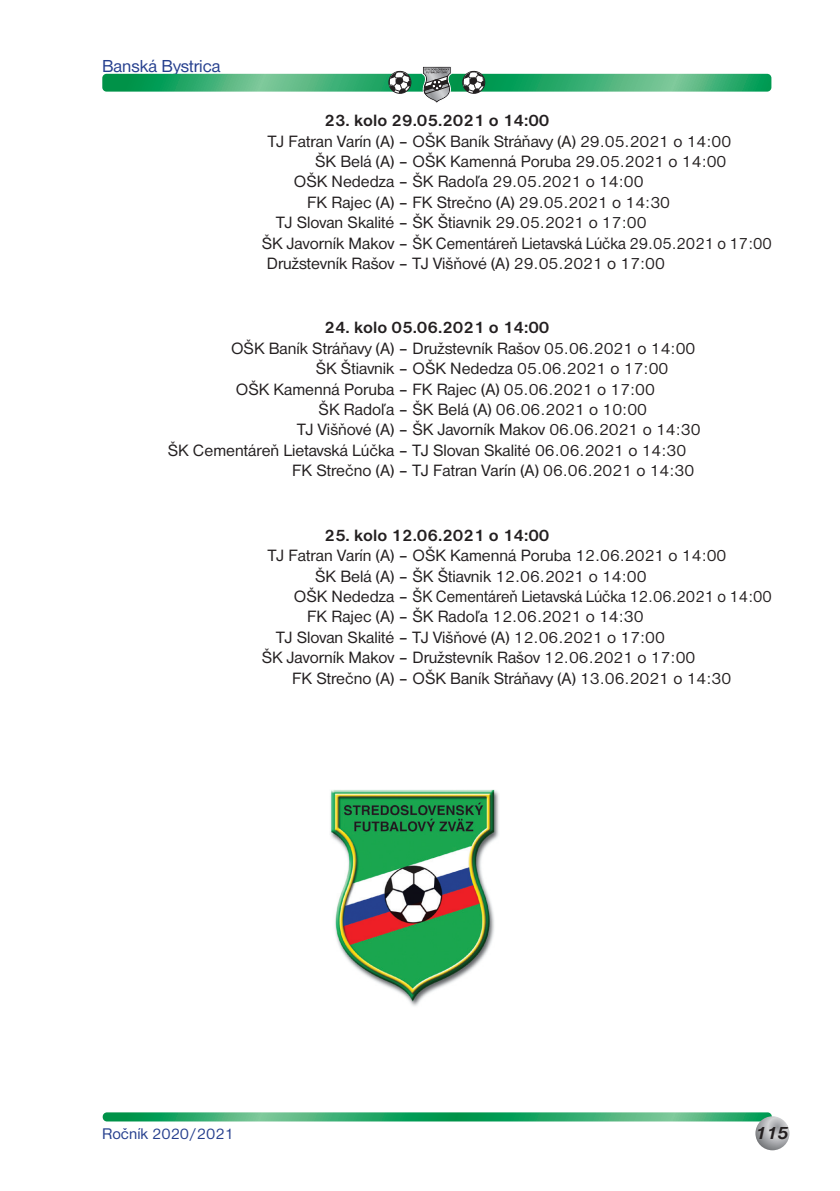
<style>
.page{position:relative;width:840px;height:1191px;background:#fff}
.page>*{position:absolute;margin:0;border:0;box-sizing:border-box;transform-origin:0 0}
.t1{font:18px "Nimbus San DEE";color:#253f8e}
.t2{font:italic 700 18px "Nimbus San DEE";color:#231f20}
.t3{font:17px "Nimbus San DEE";color:#231f20}
.t4{font:700 17px "Nimbus San DEE";color:#231f20}
.t5{font:16px "Nimbus San DEE";color:#253f8e}
</style>
<div class="page">
<svg style="left:103px;top:1112px;width:668px;height:9px;background:#3aae74"></svg>
<svg style="left:755px;top:1116px;width:34px;height:34px"></svg>
<svg style="left:102px;top:66px;width:669px;height:37px"></svg>
<img style="left:330px;top:789px;width:169px;height:217px">
<p class="t1" style="left:102px;top:56px;width:120px">Banská Bystrica</p>
<p class="t4" style="left:324px;top:111px;width:226px">23. kolo 29.05.2021 o 14:00</p>
<p class="t3" style="left:268px;top:131px;width:464px">TJ Fatran Varín (A) – OŠK Baník Stráňavy (A) 29.05.2021 o 14:00</p>
<p class="t3" style="left:315px;top:152px;width:412px">ŠK Belá (A) – OŠK Kamenná Poruba 29.05.2021 o 14:00</p>
<p class="t3" style="left:294px;top:172px;width:351px">OŠK Nededza – ŠK Radoľa 29.05.2021 o 14:00</p>
<p class="t3" style="left:307px;top:193px;width:364px">FK Rajec (A) – FK Strečno (A) 29.05.2021 o 14:30</p>
<p class="t3" style="left:276px;top:213px;width:371px">TJ Slovan Skalité – ŠK Štiavnik 29.05.2021 o 17:00</p>
<p class="t3" style="left:261px;top:233px;width:511px">ŠK Javorník Makov – ŠK Cementáreň Lietavská Lúčka 29.05.2021 o 17:00</p>
<p class="t3" style="left:267px;top:254px;width:399px">Družstevník Rašov – TJ Višňové (A) 29.05.2021 o 17:00</p>
<p class="t4" style="left:324px;top:318px;width:226px">24. kolo 05.06.2021 o 14:00</p>
<p class="t3" style="left:231px;top:339px;width:465px">OŠK Baník Stráňavy (A) – Družstevník Rašov 05.06.2021 o 14:00</p>
<p class="t3" style="left:315px;top:359px;width:354px">ŠK Štiavnik – OŠK Nededza 05.06.2021 o 17:00</p>
<p class="t3" style="left:236px;top:379px;width:420px">OŠK Kamenná Poruba – FK Rajec (A) 05.06.2021 o 17:00</p>
<p class="t3" style="left:318px;top:400px;width:330px">ŠK Radoľa – ŠK Belá (A) 06.06.2021 o 10:00</p>
<p class="t3" style="left:297px;top:420px;width:404px">TJ Višňové (A) – ŠK Javorník Makov 06.06.2021 o 14:30</p>
<p class="t3" style="left:168px;top:441px;width:519px">ŠK Cementáreň Lietavská Lúčka – TJ Slovan Skalité 06.06.2021 o 14:30</p>
<p class="t3" style="left:292px;top:461px;width:403px">FK Strečno (A) – TJ Fatran Varín (A) 06.06.2021 o 14:30</p>
<p class="t4" style="left:324px;top:525px;width:226px">25. kolo 12.06.2021 o 14:00</p>
<p class="t3" style="left:268px;top:546px;width:459px">TJ Fatran Varín (A) – OŠK Kamenná Poruba 12.06.2021 o 14:00</p>
<p class="t3" style="left:315px;top:566px;width:332px">ŠK Belá (A) – ŠK Štiavnik 12.06.2021 o 14:00</p>
<p class="t3" style="left:294px;top:587px;width:479px">OŠK Nededza – ŠK Cementáreň Lietavská Lúčka 12.06.2021 o 14:00</p>
<p class="t3" style="left:307px;top:607px;width:337px">FK Rajec (A) – ŠK Radoľa 12.06.2021 o 14:30</p>
<p class="t3" style="left:276px;top:627px;width:390px">TJ Slovan Skalité – TJ Višňové (A) 12.06.2021 o 17:00</p>
<p class="t3" style="left:261px;top:648px;width:435px">ŠK Javorník Makov – Družstevník Rašov 12.06.2021 o 17:00</p>
<p class="t3" style="left:292px;top:668px;width:440px">FK Strečno (A) – OŠK Baník Stráňavy (A) 13.06.2021 o 14:30</p>
<p class="t5" style="left:102px;top:1125px;width:133px">Ročník 2020/2021</p>
<p class="t2" style="left:754px;top:1122px;width:35px">115</p>
</div>
